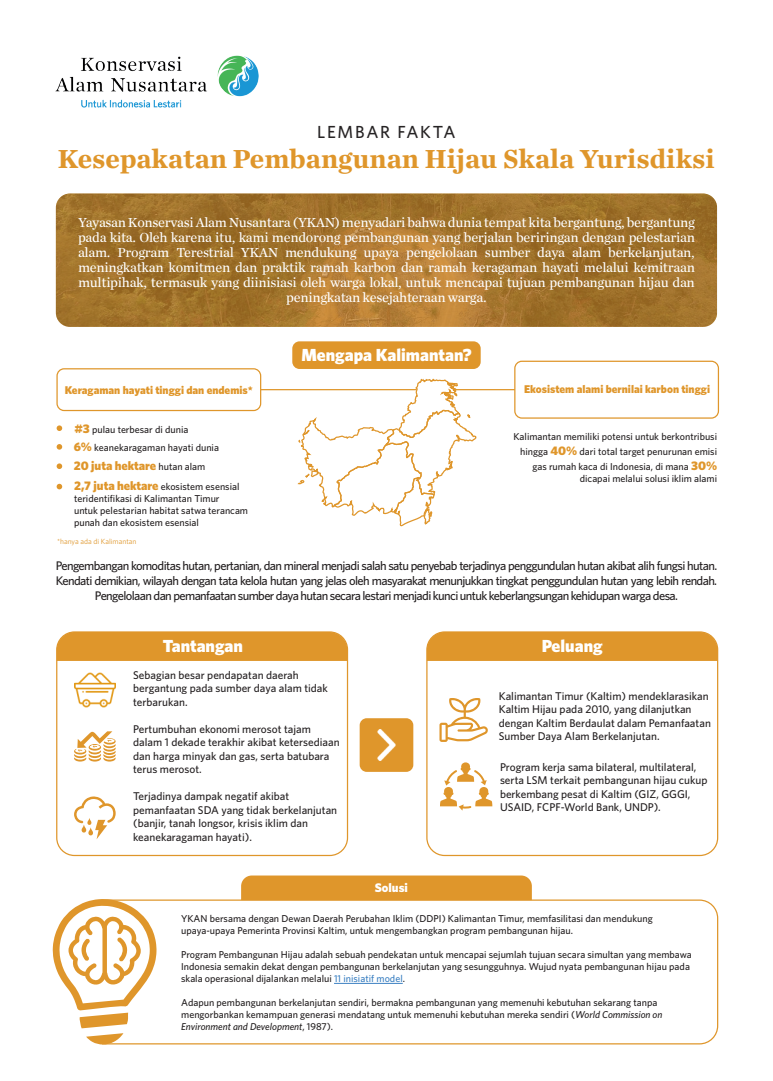
<style>
.page{position:relative;width:773px;height:1081px;background:#fff}
.page>*{position:absolute;margin:0;border:0;box-sizing:border-box;transform-origin:0 0}
.t1{font:700 25px "Chronicle Office";color:#df962b}
.t2{font:900 17.5px "Whitney HTF";color:#fff}
.t3{font:500 17.5px "Whitney HTF";letter-spacing:.1em;color:#262324}
.t4{font:12.5px/15px "Chronicle Office";letter-spacing:-.025em;color:#fff;text-align:center}
.t5{font:500 12.5px/15px "Whitney HTF";letter-spacing:-.05em;color:#231f20;text-align:center}
.t6{font:900 12.5px "Whitney HTF";color:#df962b}
.t7{font:900 12.5px "Whitney HTF";color:#fff}
.t8{font:500 11.25px/13.5px "Whitney HTF";color:#231f20}
.t9{font:900 11.25px "Whitney HTF";color:#df962b}
.t10{font:500 10px/12px "Whitney HTF";color:#231f20}
.t11{font:7.5px "Whitney HTF";color:#df962b}
.s1{font-weight:900;font-size:12.5px;color:#df962b}
.s2{font-weight:500;font-size:10px;color:#231f20}
.s3{color:#3b80c2}
.s4{font-style:italic}
</style>
<div class="page">
<div style="left:426px;top:631px;width:292px;height:225px;border:1px solid #df962b;border-radius:18px"></div>
<div style="left:56px;top:631px;width:292px;height:225px;border:1px solid #df962b;border-radius:18px"></div>
<img style="left:56px;top:193px;width:661px;height:134px">
<img style="left:55px;top:55px;width:204px;height:53px">
<div style="left:292px;top:341px;width:188px;height:28px;background:#df962b;border-radius:7px"></div>
<div style="left:57px;top:632px;width:290px;height:29px;background:#df962b"></div>
<div style="left:427px;top:632px;width:290px;height:29px;background:#df962b"></div>
<div style="left:359px;top:718px;width:54px;height:54px;background:#df962b;border-radius:7px"></div>
<img style="left:377px;top:730px;width:19px;height:30px">
<svg style="left:296px;top:378px;width:181px;height:149px"></svg>
<hr style="left:260px;top:389px;width:156px;height:1px;background:#df962b">
<div style="left:56px;top:368px;width:205px;height:43px;border:1px solid #df962b;border-radius:7px"></div>
<hr style="left:455px;top:389px;width:59px;height:1px;background:#df962b">
<div style="left:514px;top:361px;width:205px;height:58px;border:1px solid #df962b;border-radius:7px"></div>
<svg style="left:57px;top:425px;width:5px;height:6px"></svg>
<svg style="left:57px;top:444px;width:5px;height:6px"></svg>
<svg style="left:57px;top:463px;width:5px;height:6px"></svg>
<svg style="left:57px;top:484px;width:5px;height:5px"></svg>
<div style="left:241px;top:875px;width:290px;height:24px;background:#df962b"></div>
<img style="left:74px;top:672px;width:41px;height:36px">
<svg style="left:53px;top:899px;width:48px;height:146px"></svg>
<svg style="left:74px;top:796px;width:42px;height:43px"></svg>
<svg style="left:74px;top:731px;width:42px;height:30px"></svg>
<svg style="left:439px;top:698px;width:49px;height:44px"></svg>
<svg style="left:440px;top:762px;width:52px;height:48px"></svg>
<svg style="left:101px;top:899px;width:617px;height:146px"></svg>
<h2 class="t3" style="left:317px;top:121px;width:140px">LEMBAR FAKTA</h2>
<h1 class="t1" style="left:58px;top:137px;width:658px">Kesepakatan Pembangunan Hijau Skala Yurisdiksi</h1>
<p class="t4" style="left:78px;top:214px;width:618px">Yayasan Konservasi Alam Nusantara (YKAN) menyadari bahwa dunia tempat kita bergantung, bergantung pada kita. Oleh karena itu, kami mendorong pembangunan yang berjalan beriringan dengan pelestarian alam. Program Terestrial YKAN mendukung upaya pengelolaan sumber daya alam berkelanjutan, meningkatkan komitmen dan praktik ramah karbon dan ramah keragaman hayati melalui kemitraan multipihak, termasuk yang diinisiasi oleh warga lokal, untuk mencapai tujuan pembangunan hijau dan peningkatan kesejahteraan warga.</p>
<p class="t9" style="left:65px;top:383px;width:190px">Keragaman hayati tinggi dan endemis*</p>
<p class="t10" style="left:74px;top:420px;width:147px;line-height:17.9px"><span class="s1">#3</span> pulau terbesar di dunia<br><span class="s1">6%</span> keanekaragaman hayati dunia</p>
<p class="t6" style="left:74px;top:458px;width:133px">20 juta hektare <span class="s2">hutan alam</span></p>
<p class="t10" style="left:74px;top:481px;width:175px"><span class="s1">2,7 juta hektare</span> ekosistem esensial teridentifikasi di Kalimantan Timur<br>untuk pelestarian habitat satwa terancam punah dan ekosistem esensial</p>
<p class="t11" style="left:57px;top:537px;width:81px">*hanya ada di Kalimantan</p>
<h2 class="t2" style="left:301px;top:344px;width:172px">Mengapa Kalimantan?</h2>
<p class="t9" style="left:524px;top:382px;width:187px">Ekosistem alami bernilai karbon tinggi</p>
<p class="t10" style="left:513px;top:428px;width:205px;line-height:15px;text-align:right">Kalimantan memiliki potensi untuk berkontribusi hingga <span class="s1">40%</span> dari total target penurunan emisi gas rumah kaca di Indonesia, di mana <span class="s1">30%</span></p>
<p class="t10" style="left:579px;top:472px;width:139px">dicapai melalui solusi iklim alami</p>
<p class="t5" style="left:56px;top:558px;width:662px">Pengembangan komoditas hutan, pertanian, dan mineral menjadi salah satu penyebab terjadinya penggundulan hutan akibat alih fungsi hutan.<br>Kendati demikian, wilayah dengan tata kelola hutan yang jelas oleh masyarakat menunjukkan tingkat penggundulan hutan yang lebih rendah.<br>Pengelolaan dan pemanfaatan sumber daya hutan secara lestari menjadi kunci untuk keberlangsungan kehidupan warga desa.</p>
<h2 class="t2" style="left:163px;top:635px;width:82px">Tantangan</h2>
<h2 class="t2" style="left:541px;top:635px;width:62px">Peluang</h2>
<p class="t8" style="left:133px;top:667px;width:196px">Sebagian besar pendapatan daerah bergantung pada sumber daya alam tidak terbarukan.</p>
<p class="t8" style="left:133px;top:721px;width:208px">Pertumbuhan ekonomi merosot tajam dalam 1 dekade terakhir akibat ketersediaan dan harga minyak dan gas, serta batubara terus merosot.</p>
<p class="t8" style="left:133px;top:789px;width:205px">Terjadinya dampak negatif akibat pemanfaatan SDA yang tidak berkelanjutan (banjir, tanah longsor, krisis iklim dan keanekaragaman hayati).</p>
<p class="t8" style="left:498px;top:689px;width:213px">Kalimantan Timur (Kaltim) mendeklarasikan Kaltim Hijau pada 2010, yang dilanjutkan dengan Kaltim Berdaulat dalam Pemanfaatan Sumber Daya Alam Berkelanjutan.</p>
<p class="t8" style="left:500px;top:759px;width:209px">Program kerja sama bilateral, multilateral, serta LSM terkait pembangunan hijau cukup berkembang pesat di Kaltim (GIZ, GGGI, USAID, FCPF-World Bank, UNDP).</p>
<p class="t7" style="left:375px;top:880px;width:35px">Solusi</p>
<p class="t10" style="left:181px;top:912px;width:473px">YKAN bersama dengan Dewan Daerah Perubahan Iklim (DDPI) Kalimantan Timur, memfasilitasi dan mendukung upaya-upaya Pemerinta Provinsi Kaltim, untuk mengembangkan program pembangunan hijau.</p>
<p class="t10" style="left:181px;top:948px;width:512px">Program Pembangunan Hijau adalah sebuah pendekatan untuk mencapai sejumlah tujuan secara simultan yang membawa<br>Indonesia semakin dekat dengan pembangunan berkelanjutan yang sesungguhnya. Wujud nyata pembangunan hijau pada skala operasional dijalankan melalui <span class="s3">11 inisiatif model</span>.</p>
<p class="t10" style="left:181px;top:996px;width:482px">Adapun pembangunan berkelanjutan sendiri, bermakna pembangunan yang memenuhi kebutuhan sekarang tanpa mengorbankan kemampuan generasi mendatang untuk memenuhi kebutuhan mereka sendiri (<span class="s4">World Commission on<br>Environment and Development</span>, 1987).</p>
</div>
